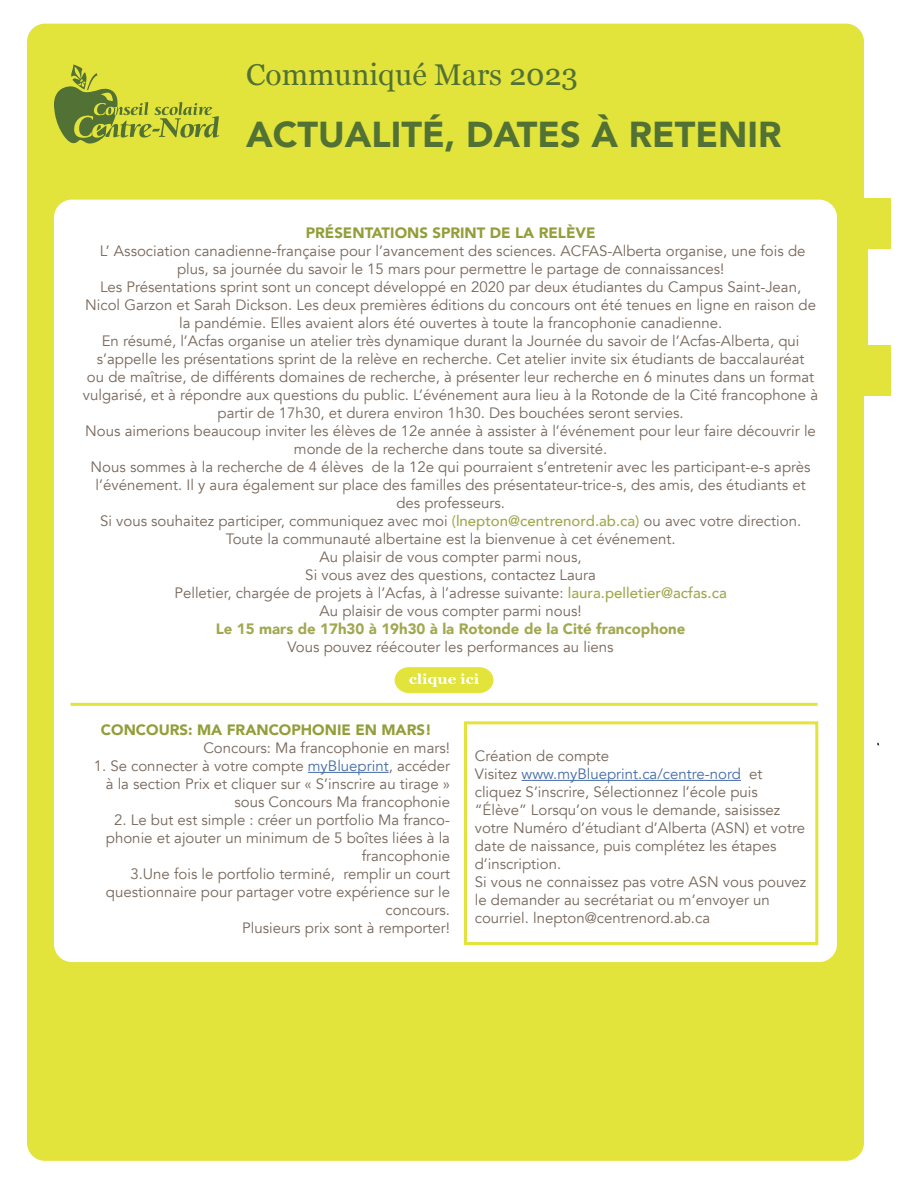
<style>
.page{position:relative;width:918px;height:1188px;background:#fff}
.page>*{position:absolute;margin:0;border:0;box-sizing:border-box;transform-origin:0 0}
.t1{font:900 36px "Avenir";color:#527134}
.t2{font:30px "Georgia";color:#527134}
.t3{font:15px/18px "Avenir";color:#77675b;text-align:right}
.t4{font:900 15px "Avenir";color:#939e39}
.t5{font:900 15px "Avenir";color:#a1a84f}
.s1{font-weight:500;color:#a1a84f}
.s2{color:#456da9}
</style>
<div class="page">
<div style="left:27px;top:24px;width:837px;height:1137px;background:#e2e43b;border-radius:18px"></div>
<div style="left:54px;top:200px;width:783px;height:762px;background:#fff;border-radius:18px"></div>
<div style="left:837px;top:198px;width:54px;height:50px;background:#e2e43b"></div>
<div style="left:837px;top:345px;width:54px;height:51px;background:#e2e43b"></div>
<div style="left:837px;top:244px;width:30px;height:136px;background:#e2e43b"></div>
<svg style="left:54px;top:64px;width:165px;height:80px"></svg>
<hr style="left:71px;top:703px;width:747px;height:3px;background:#e2e43b">
<svg style="left:395px;top:667px;width:99px;height:26px;background:#e6e85c"></svg>
<hr style="left:308px;top:772px;width:81px;height:1px;background:#456da9">
<hr style="left:522px;top:780px;width:219px;height:1px;background:#456da9">
<div style="left:464px;top:721px;width:354px;height:224px;border:3px solid #e2e43b"></div>
<h2 class="t2" style="left:246px;top:53px;width:333px">Communiqué Mars 2023</h2>
<h1 class="t1" style="left:246px;top:103px;width:537px">ACTUALITÉ, DATES À RETENIR</h1>
<p class="t4" style="left:306px;top:220px;width:291px">PRÉSENTATIONS SPRINT DE LA RELÈVE</p>
<p class="t3" style="left:83px;top:242px;width:737px;text-align:center">L’ Association canadienne-française pour l’avancement des sciences. ACFAS-Alberta organise, une fois de plus, sa journée du savoir le 15 mars pour permettre le partage de connaissances!<br>Les Présentations sprint sont un concept développé en 2020 par deux étudiantes du Campus Saint-Jean, Nicol Garzon et Sarah Dickson. Les deux premières éditions du concours ont été tenues en ligne en raison de la pandémie. Elles avaient alors été ouvertes à toute la francophonie canadienne.<br>En résumé, l’Acfas organise un atelier très dynamique durant la Journée du savoir de l’Acfas-Alberta, qui s’appelle les présentations sprint de la relève en recherche. Cet atelier invite six étudiants de baccalauréat<br>ou de maîtrise, de différents domaines de recherche, à présenter leur recherche en 6 minutes dans un format vulgarisé, et à répondre aux questions du public. L’événement aura lieu à la Rotonde de la Cité francophone à partir de 17h30, et durera environ 1h30. Des bouchées seront servies.<br>Nous aimerions beaucoup inviter les élèves de 12e année à assister à l’événement pour leur faire découvrir le monde de la recherche dans toute sa diversité.<br>Nous sommes à la recherche de 4 élèves de la 12e qui pourraient s’entretenir avec les participant-e-s après l’événement. Il y aura également sur place des familles des présentateur-trice-s, des amis, des étudiants et des professeurs.<br>Si vous souhaitez participer, communiquez avec moi <span class="s1">(lnepton@centrenord.ab.ca)</span> ou avec votre direction.<br>Toute la communauté albertaine est la bienvenue à cet événement.<br>Au plaisir de vous compter parmi nous,<br>Si vous avez des questions, contactez Laura<br>Pelletier, chargée de projets à l’Acfas, à l’adresse suivante: <span class="s1">laura.pelletier@acfas.ca<br></span>Au plaisir de vous compter parmi nous!</p>
<p class="t5" style="left:216px;top:616px;width:471px">Le 15 mars de 17h30 à 19h30 à la Rotonde de la Cité francophone</p>
<p class="t3" style="left:288px;top:638px;width:328px">Vous pouvez réécouter les performances au liens</p>
<p class="t4" style="left:101px;top:717px;width:332px">CONCOURS: MA FRANCOPHONIE EN MARS!</p>
<p class="t3" style="left:203px;top:739px;width:248px">Concours: Ma francophonie en mars!</p>
<p class="t3" style="left:94px;top:757px;width:358px">1. Se connecter à votre compte <span class="s2">myBlueprint</span>, accéder à la section Prix et cliquer sur « S’inscrire au tirage » sous Concours Ma francophonie</p>
<p class="t3" style="left:106px;top:811px;width:346px">2. Le but est simple : créer un portfolio Ma franco&shy;phonie et ajouter un minimum de 5 boîtes liées à la francophonie<br>3.Une fois le portfolio terminé, remplir un court questionnaire pour partager votre expérience sur le concours.<br>Plusieurs prix sont à remporter!</p>
<p class="t3" style="left:475px;top:747px;width:333px;text-align:left">Création de compte<br>Visitez <span class="s2">www.myBlueprint.ca/centre-nord</span> et cliquez S’inscrire, Sélectionnez l’école puis “Élève” Lorsqu’on vous le demande, saisissez votre Numéro d’étudiant d’Alberta (ASN) et votre date de naissance, puis complétez les étapes d’inscription.<br>Si vous ne connaissez pas votre ASN vous pouvez le demander au secrétariat ou m’envoyer un courriel. lnepton@centrenord.ab.ca</p>
</div>
